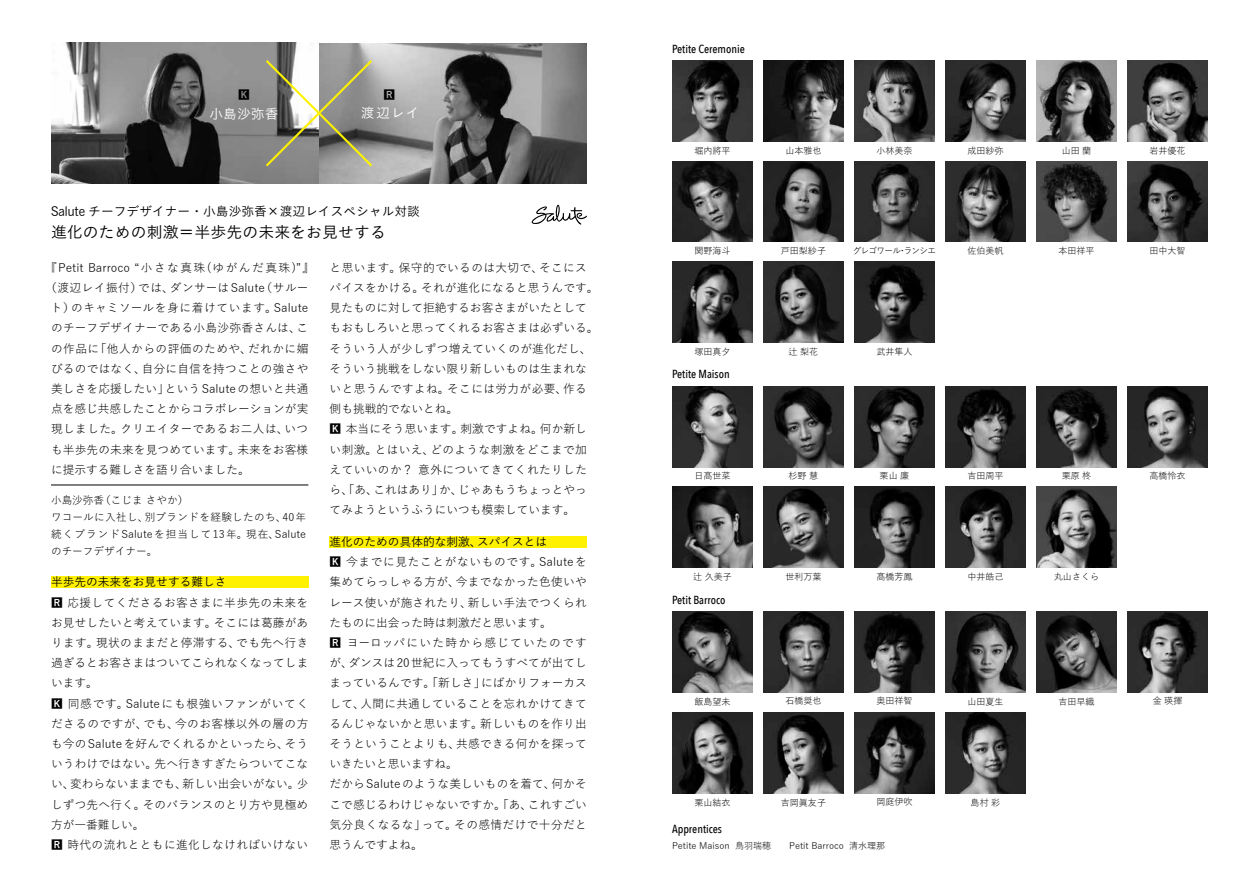
<style>
.page{position:relative;width:1259px;height:893px;background:#fff}
.page>*{position:absolute;margin:0;border:0;box-sizing:border-box;transform-origin:0 0}
.t1{font:15.9px "Koburina Go Std N W3";color:#000}
.t2{font:13.8px "Koburina Go Std N W3";color:#fff}
.t3{font:12.75px "Koburina Go Std N W3";color:#000}
.t4{font:11.7px/20.2px "Yu Go Pr 6 N";letter-spacing:.01em;color:#000}
.t5{font:500 11.7px "Avenir Next Condensed";color:#000}
.t6{font:11.7px "Yu Go Pr 6 N";letter-spacing:.04em;color:#000}
.t7{font:11.7px "Yu Go Pr 6 N";letter-spacing:.05em;color:#000}
.t8{font:11.7px "Yu Go Pr 6 N";letter-spacing:.035em;color:#000}
.t9{font:700 11.7px "Yu Go Pr 6 N";color:#000}
.t10{font:10.65px/17px "Yu Go Pr 6 N";letter-spacing:.03em;color:#000}
.t11{font:9px "Yu Go Pr 6 N";color:#000}
.t12{font:9px "Yu Go Pr 6 N";letter-spacing:-.08em;color:#000;scale:.95 1}
.s1{font-weight:500}
.s2{font-weight:700}
</style>
<div class="page">
<img style="left:672px;top:386px;width:81px;height:81px">
<img style="left:763px;top:487px;width:81px;height:81px">
<img style="left:1036px;top:386px;width:81px;height:81px">
<img style="left:854px;top:386px;width:81px;height:81px">
<img style="left:945px;top:487px;width:81px;height:81px">
<img style="left:1036px;top:487px;width:81px;height:81px">
<img style="left:854px;top:487px;width:81px;height:81px">
<img style="left:945px;top:386px;width:81px;height:81px">
<img style="left:1127px;top:386px;width:81px;height:81px">
<img style="left:672px;top:487px;width:81px;height:81px">
<img style="left:763px;top:386px;width:81px;height:81px">
<img style="left:672px;top:612px;width:81px;height:81px">
<img style="left:672px;top:713px;width:81px;height:81px">
<img style="left:945px;top:713px;width:81px;height:81px">
<img style="left:945px;top:612px;width:81px;height:81px">
<img style="left:763px;top:713px;width:81px;height:81px">
<img style="left:1036px;top:612px;width:81px;height:81px">
<img style="left:763px;top:612px;width:81px;height:81px">
<img style="left:854px;top:713px;width:81px;height:81px">
<img style="left:854px;top:612px;width:81px;height:81px">
<img style="left:1127px;top:612px;width:81px;height:81px">
<img style="left:945px;top:161px;width:81px;height:81px">
<img style="left:1127px;top:161px;width:81px;height:81px">
<img style="left:672px;top:61px;width:81px;height:80px">
<img style="left:763px;top:61px;width:81px;height:80px">
<img style="left:1127px;top:61px;width:81px;height:80px">
<img style="left:854px;top:61px;width:81px;height:80px">
<img style="left:945px;top:61px;width:81px;height:80px">
<img style="left:763px;top:161px;width:81px;height:81px">
<img style="left:672px;top:161px;width:81px;height:81px">
<img style="left:763px;top:261px;width:81px;height:81px">
<img style="left:1036px;top:61px;width:81px;height:80px">
<img style="left:1036px;top:161px;width:81px;height:81px">
<img style="left:854px;top:161px;width:81px;height:81px">
<img style="left:672px;top:261px;width:81px;height:81px">
<img style="left:854px;top:261px;width:81px;height:81px">
<div style="left:329px;top:536px;width:258px;height:11px;background:#fff100"></div>
<div style="left:51px;top:576px;width:257px;height:12px;background:#fff100"></div>
<img style="left:51px;top:43px;width:536px;height:140px">
<svg style="left:263px;top:58px;width:111px;height:111px;background:#97978a"></svg>
<hr style="left:51px;top:485px;width:257px;height:1px;background:#000">
<svg style="left:531px;top:204px;width:56px;height:21px"></svg>
<p class="t9" style="left:238px;top:88px;width:13px">K</p>
<p class="t9" style="left:383px;top:88px;width:13px">R</p>
<p class="t2" style="left:209px;top:103px;width:71px">小島沙弥香</p>
<p class="t2" style="left:361px;top:103px;width:60px">渡辺レイ</p>
<p class="t3" style="left:51px;top:201px;width:370px">Salute チーフデザイナー・小島沙弥香×渡辺レイスペシャル対談</p>
<h1 class="t1" style="left:51px;top:220px;width:336px">進化のための刺激＝半歩先の未来をお見せする</h1>
<p class="t4" style="left:45px;top:256px;width:270px">『Petit Barroco “小さな真珠(ゆがんだ真珠)”』</p>
<p class="t6" style="left:45px;top:277px;width:265px">（渡辺レイ振付）では、ダンサーはSalute（サルー</p>
<p class="t7" style="left:51px;top:297px;width:259px">ト）のキャミソールを身に着けています。Salute</p>
<p class="t4" style="left:51px;top:316px;width:259px">のチーフデザイナーである小島沙弥香さんは、こ</p>
<p class="t6" style="left:51px;top:337px;width:259px">の作品に「他人からの評価のためや、だれかに媚</p>
<p class="t4" style="left:51px;top:357px;width:259px">びるのではなく、自分に自信を持つことの強さや</p>
<p class="t4" style="left:51px;top:377px;width:259px">美しさを応援したい」というSaluteの想いと共通</p>
<p class="t4" style="left:51px;top:397px;width:259px">点を感じ共感したことからコラボレーションが実</p>
<p class="t8" style="left:51px;top:418px;width:259px">現しました。クリエイターであるお二人は、いつ</p>
<p class="t4" style="left:51px;top:438px;width:259px">も半歩先の未来を見つめています。未来をお客様</p>
<p class="t4" style="left:51px;top:458px;width:200px">に提示する難しさを語り合いました。</p>
<p class="t10" style="left:51px;top:490px;width:257px">小島沙弥香（こじま さやか）<br>ワコールに入社し、別ブランドを経験したのち、40年続くブランドSaluteを担当して13年。現在、Saluteのチーフデザイナー。</p>
<p class="t4" style="left:51px;top:570px;width:259px"><span class="s1">半歩先の未来をお見せする難しさ<br></span><span class="s2">R</span> 応援してくださるお客さまに半歩先の未来をお見せしたいと考えています。そこには葛藤があります。現状のままだと停滞する、でも先へ行き過ぎるとお客さまはついてこられなくなってしまいます。<br><span class="s2">K</span> 同感です。Saluteにも根強いファンがいてくださるのですが、でも、今のお客様以外の層の方も今のSaluteを好んでくれるかといったら、そういうわけではない。先へ行きすぎたらついてこない、変わらないままでも、新しい出会いがない。少しずつ先へ行く。そのバランスのとり方や見極め方が一番難しい。<br><span class="s2">R</span> 時代の流れとともに進化しなければいけない</p>
<p class="t4" style="left:330px;top:256px;width:270px">と思います。保守的でいるのは大切で、そこにスパイスをかける。それが進化になると思うんです。見たものに対して拒絶するお客さまがいたとしてもおもしろいと思ってくれるお客さまは必ずいる。そういう人が少しずつ増えていくのが進化だし、そういう挑戦をしない限り新しいものは生まれないと思うんですよね。そこには労力が必要、作る側も挑戦的でないとね。<br><span class="s2">K</span> 本当にそう思います。刺激ですよね。何か新しい刺激。とはいえ、どのような刺激をどこまで加えていいのか？ 意外についてきてくれたりしたら、「あ、これはあり」か、じゃあもうちょっとやってみようというふうにいつも模索しています。</p>
<p class="t4" style="left:329px;top:530px;width:259px"><span class="s1">進化のための具体的な刺激、スパイスとは<br></span><span class="s2">K</span> 今までに見たことがないものです。Saluteを集めてらっしゃる方が、今までなかった色使いやレース使いが施されたり、新しい手法でつくられたものに出会った時は刺激だと思います。<br><span class="s2">R</span> ヨーロッパにいた時から感じていたのですが、ダンスは20世紀に入ってもうすべてが出てしまっているんです。「新しさ」にばかりフォーカスして、人間に共通していることを忘れかけてきてるんじゃないかと思います。新しいものを作り出そうということよりも、共感できる何かを探っていきたいと思いますね。<br>だからSaluteのような美しいものを着て、何かそこで感じるわけじゃないですか。「あ、これすごい気分良くなるな」って。その感情だけで十分だと思うんですよね。</p>
<p class="t5" style="left:672px;top:41px;width:74px">Petite Ceremonie</p>
<p class="t11" style="left:694px;top:142px;width:38px">堀内將平</p>
<p class="t11" style="left:785px;top:142px;width:38px">山本雅也</p>
<p class="t11" style="left:876px;top:142px;width:38px">小林美奈</p>
<p class="t11" style="left:967px;top:142px;width:38px">成田紗弥</p>
<p class="t11" style="left:1149px;top:142px;width:38px">岩井優花</p>
<p class="t11" style="left:1061px;top:142px;width:31px">山田 蘭</p>
<p class="t11" style="left:694px;top:242px;width:38px">関野海斗</p>
<p class="t11" style="left:781px;top:242px;width:47px">戸田梨紗子</p>
<p class="t11" style="left:967px;top:242px;width:38px">佐伯美帆</p>
<p class="t11" style="left:1149px;top:242px;width:38px">田中大智</p>
<p class="t12" style="left:853px;top:242px;width:89px">グレゴワール・ランシエ</p>
<p class="t11" style="left:1058px;top:242px;width:38px">本田祥平</p>
<p class="t11" style="left:694px;top:343px;width:38px">塚田真夕</p>
<p class="t11" style="left:876px;top:343px;width:38px">武井隼人</p>
<p class="t11" style="left:788px;top:343px;width:31px">辻 梨花</p>
<p class="t5" style="left:672px;top:367px;width:59px">Petite Maison</p>
<p class="t11" style="left:694px;top:468px;width:38px">日髙世菜</p>
<p class="t11" style="left:693px;top:568px;width:40px">辻 久美子</p>
<p class="t5" style="left:672px;top:592px;width:55px">Petit Barroco</p>
<p class="t11" style="left:694px;top:693px;width:38px">飯島望未</p>
<p class="t11" style="left:788px;top:468px;width:31px">杉野 慧</p>
<p class="t11" style="left:785px;top:568px;width:38px">世利万葉</p>
<p class="t11" style="left:879px;top:468px;width:31px">栗山 廉</p>
<p class="t11" style="left:1061px;top:468px;width:31px">栗原 柊</p>
<p class="t11" style="left:967px;top:468px;width:38px">吉田周平</p>
<p class="t11" style="left:1149px;top:468px;width:38px">高橋怜衣</p>
<p class="t11" style="left:876px;top:568px;width:38px">髙橋芳鳳</p>
<p class="t11" style="left:967px;top:568px;width:38px">中井皓己</p>
<p class="t11" style="left:1054px;top:568px;width:47px">丸山さくら</p>
<p class="t11" style="left:876px;top:693px;width:38px">奥田祥智</p>
<p class="t11" style="left:1152px;top:693px;width:31px">金 瑛揮</p>
<p class="t11" style="left:785px;top:693px;width:38px">石橋奨也</p>
<p class="t11" style="left:1058px;top:693px;width:38px">吉田早織</p>
<p class="t11" style="left:967px;top:693px;width:38px">山田夏生</p>
<p class="t11" style="left:876px;top:794px;width:38px">岡庭伊吹</p>
<p class="t11" style="left:694px;top:794px;width:38px">栗山結衣</p>
<p class="t11" style="left:970px;top:794px;width:31px">島村 彩</p>
<p class="t11" style="left:672px;top:838px;width:215px">Petite Maison 鳥羽瑞穂　　Petit Barroco 清水理那</p>
<p class="t11" style="left:781px;top:794px;width:47px">吉岡眞友子</p>
<p class="t5" style="left:672px;top:822px;width:52px">Apprentices</p>
</div>
